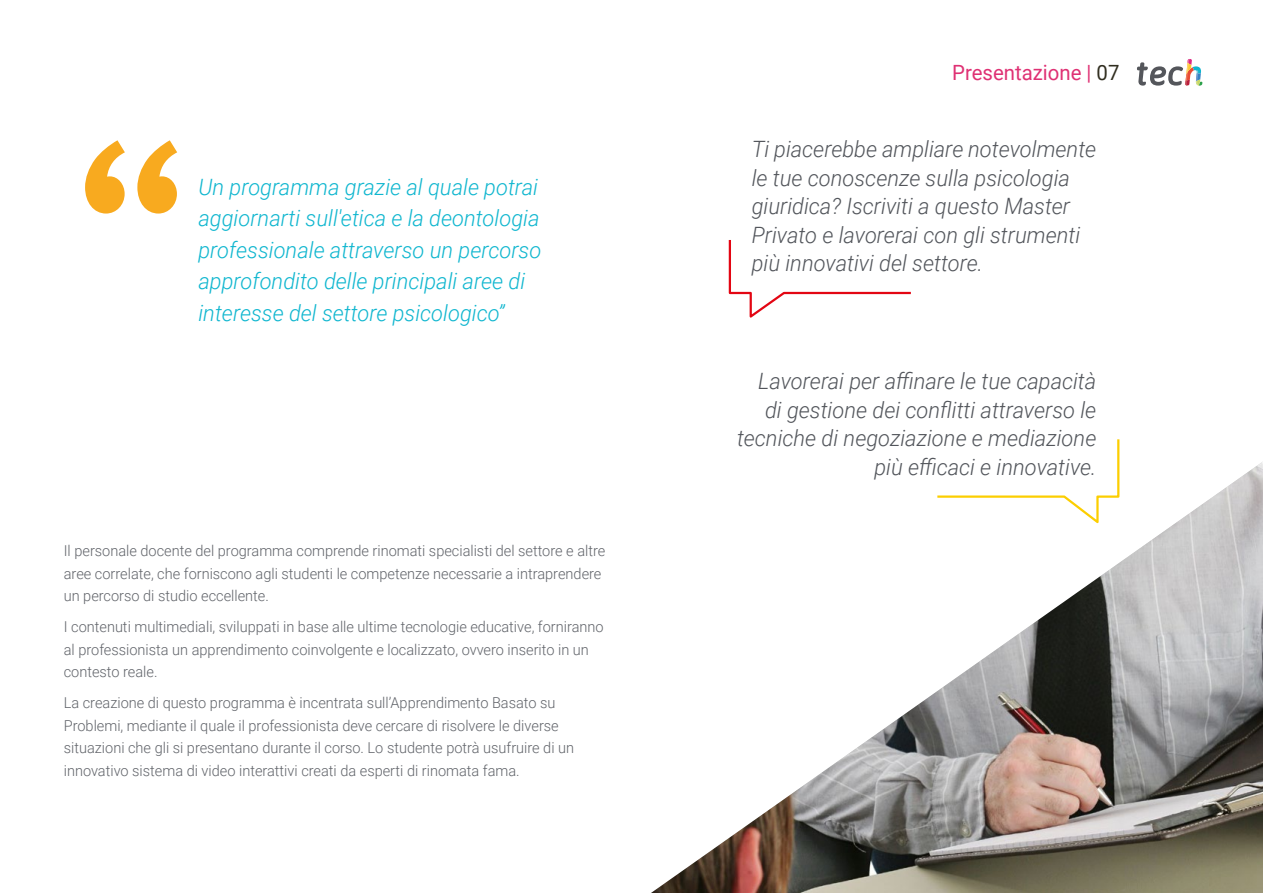
<style>
.page{position:relative;width:1263px;height:893px;background:#fff}
.page>*{position:absolute;margin:0;border:0;box-sizing:border-box;transform-origin:0 0}
.t1{font:italic 300 22.5px/28.5px "Roboto";color:#52555b;text-align:right}
.t2{font:italic 300 22.5px/31.5px "Roboto";color:#0fb6cf}
.t3{font:21px "Roboto";color:#df3174}
.t4{font:300 15px/22.5px "Roboto";color:#61646a}
.s1{color:#312e20}
</style>
<div class="page">
<img style="left:651px;top:462px;width:612px;height:431px">
<svg style="left:935px;top:439px;width:185px;height:88px"></svg>
<svg style="left:728px;top:240px;width:183px;height:78px"></svg>
<svg style="left:85px;top:140px;width:92px;height:74px"></svg>
<svg style="left:1137px;top:59px;width:65px;height:27px"></svg>
<h1 class="t2" style="left:198px;top:170px;width:344px">Un programma grazie al quale potrai aggiornarti sull'etica e la deontologia professionale attraverso un percorso approfondito delle principali aree di interesse del settore psicologico”</h1>
<p class="t4" style="left:64px;top:539px;width:543px">Il personale docente del programma comprende rinomati specialisti del settore e altre aree correlate, che forniscono agli studenti le competenze necessarie a intraprendere un percorso di studio eccellente.</p>
<p class="t4" style="left:64px;top:615px;width:541px">I contenuti multimediali, sviluppati in base alle ultime tecnologie educative, forniranno al professionista un apprendimento coinvolgente e localizzato, ovvero inserito in un contesto reale.</p>
<p class="t4" style="left:64px;top:691px;width:512px">La creazione di questo programma è incentrata sull’Apprendimento Basato su Problemi, mediante il quale il professionista deve cercare di risolvere le diverse situazioni che gli si presentano durante il corso. Lo studente potrà usufruire di un innovativo sistema di video interattivi creati da esperti di rinomata fama.</p>
<h2 class="t3" style="left:952px;top:57px;width:169px">Presentazione | <span class="s1">07</span></h2>
<h1 class="t1" style="left:752px;top:134px;width:346px;text-align:left">Ti piacerebbe ampliare notevolmente le tue conoscenze sulla psicologia giuridica? Iscriviti a questo Master Privato e lavorerai con gli strumenti più innovativi del settore.</h1>
<h1 class="t1" style="left:737px;top:366px;width:361px">Lavorerai per affinare le tue capacità di gestione dei conflitti attraverso le tecniche di negoziazione e mediazione più efficaci e innovative.</h1>
</div>
